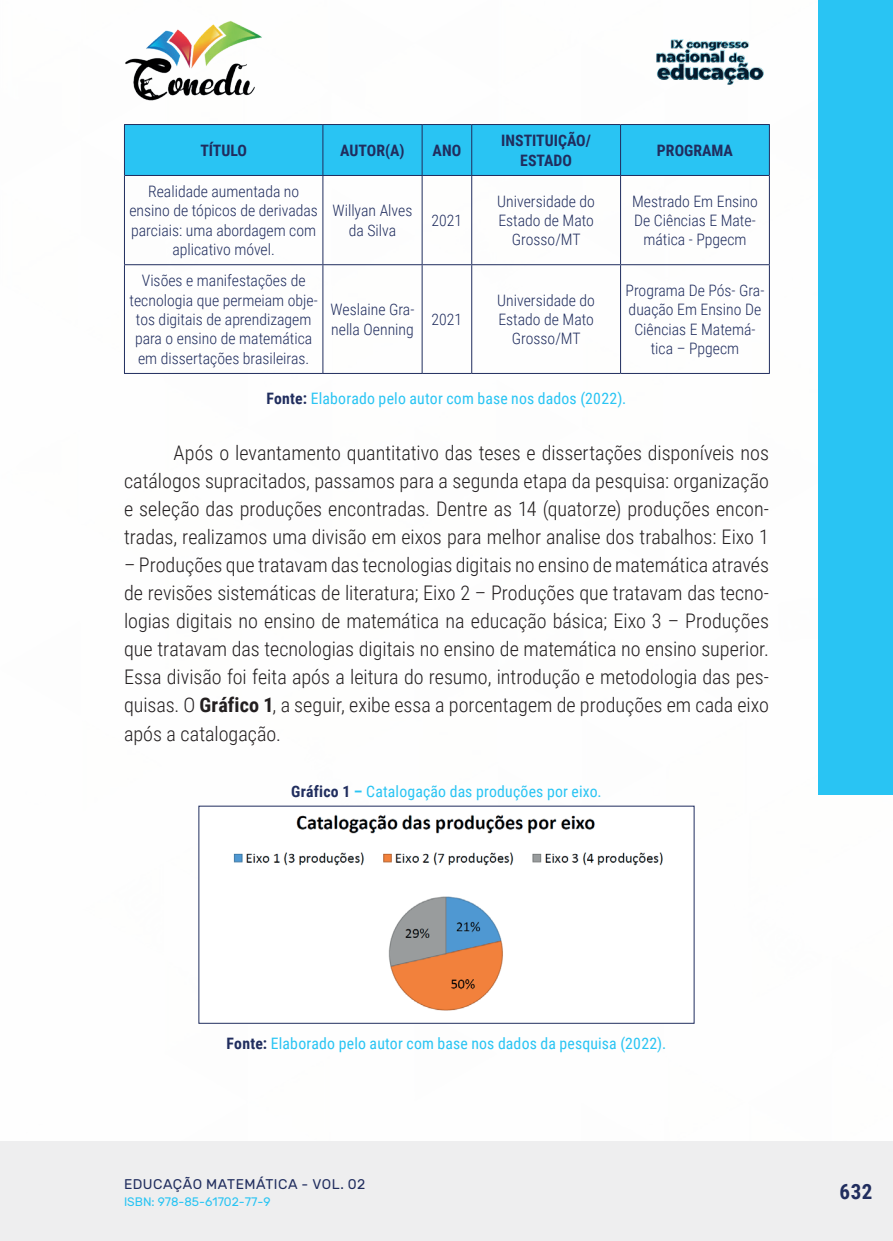
<style>
.page{position:relative;width:893px;height:1241px;background:#fff}
.page>*{position:absolute;margin:0;border:0;box-sizing:border-box;transform-origin:0 0}
.t1{font:700 21px "Roboto Condensed";color:#202d5e}
._9_CORPO{font:300 20.12px/28px "Roboto Condensed";color:#231f20;text-align:justify}
._20_CELULAS{font:300 15.75px/19.2px "Roboto Condensed";color:#202d5e;text-align:center}
._15_FONTES{font:15.75px "Roboto Condensed";letter-spacing:.01em;color:#29c4f3}
._20_CELULAS-2{font:700 15.75px/19.2px "Roboto Condensed";color:#202d5e;text-align:center}
._14_LEGENDAS{font:15.75px "Roboto Condensed";letter-spacing:.01em;color:#29c4f3}
.t2{font:14px "Rubik";letter-spacing:.035em;color:#202d5e}
.t3{font:12.25px "Rubik";color:#29c4f3}
.s1{font-weight:700;color:#202d5e}
.s2{font-weight:700}
</style>
<div class="page">
<div style="left:0;top:1141px;width:893px;height:99px;background:#eeeeef"></div>
<div style="left:819px;top:0;width:74px;height:794px;background:#29c4f3"></div>
<img style="left:125px;top:20px;width:137px;height:81px">
<img style="left:656px;top:39px;width:108px;height:46px">
<div style="left:125px;top:125px;width:644px;height:50px;background:#29c4f3"></div>
<hr style="left:323px;top:125px;width:1px;height:50px;background:#202d5e">
<hr style="left:422px;top:125px;width:1px;height:50px;background:#202d5e">
<hr style="left:471px;top:125px;width:1px;height:50px;background:#202d5e">
<hr style="left:620px;top:125px;width:1px;height:50px;background:#202d5e">
<hr style="left:125px;top:175px;width:198px;height:1px;background:#202d5e">
<hr style="left:323px;top:175px;width:99px;height:1px;background:#202d5e">
<hr style="left:422px;top:175px;width:50px;height:1px;background:#202d5e">
<hr style="left:472px;top:175px;width:149px;height:1px;background:#202d5e">
<hr style="left:621px;top:175px;width:148px;height:1px;background:#202d5e">
<hr style="left:323px;top:176px;width:1px;height:88px;background:#202d5e">
<hr style="left:422px;top:176px;width:1px;height:88px;background:#202d5e">
<hr style="left:471px;top:176px;width:1px;height:88px;background:#202d5e">
<hr style="left:620px;top:176px;width:1px;height:88px;background:#202d5e">
<hr style="left:323px;top:265px;width:1px;height:108px;background:#202d5e">
<hr style="left:422px;top:265px;width:1px;height:108px;background:#202d5e">
<hr style="left:471px;top:265px;width:1px;height:108px;background:#202d5e">
<hr style="left:620px;top:265px;width:1px;height:108px;background:#202d5e">
<hr style="left:124px;top:124px;width:199px;height:1px;background:#202d5e">
<hr style="left:124px;top:125px;width:1px;height:50px;background:#202d5e">
<hr style="left:323px;top:124px;width:99px;height:1px;background:#202d5e">
<hr style="left:422px;top:124px;width:50px;height:1px;background:#202d5e">
<hr style="left:472px;top:124px;width:149px;height:1px;background:#202d5e">
<hr style="left:621px;top:124px;width:149px;height:1px;background:#202d5e">
<hr style="left:769px;top:125px;width:1px;height:50px;background:#202d5e">
<hr style="left:124px;top:175px;width:1px;height:89px;background:#202d5e">
<hr style="left:769px;top:175px;width:1px;height:89px;background:#202d5e">
<hr style="left:124px;top:264px;width:199px;height:1px;background:#202d5e">
<hr style="left:124px;top:265px;width:1px;height:108px;background:#202d5e">
<hr style="left:323px;top:264px;width:99px;height:1px;background:#202d5e">
<hr style="left:422px;top:264px;width:50px;height:1px;background:#202d5e">
<hr style="left:472px;top:264px;width:149px;height:1px;background:#202d5e">
<hr style="left:621px;top:264px;width:149px;height:1px;background:#202d5e">
<hr style="left:769px;top:265px;width:1px;height:108px;background:#202d5e">
<hr style="left:124px;top:373px;width:199px;height:1px;background:#202d5e">
<hr style="left:323px;top:373px;width:99px;height:1px;background:#202d5e">
<hr style="left:422px;top:373px;width:50px;height:1px;background:#202d5e">
<hr style="left:472px;top:373px;width:149px;height:1px;background:#202d5e">
<hr style="left:621px;top:373px;width:149px;height:1px;background:#202d5e">
<img style="left:233px;top:815px;width:430px;height:196px">
<p class="_20_CELULAS-2" style="left:200px;top:140px;width:48px">TÍTULO</p>
<p class="_20_CELULAS-2" style="left:340px;top:140px;width:66px">AUTOR(A)</p>
<p class="_20_CELULAS-2" style="left:433px;top:140px;width:30px">ANO</p>
<p class="_20_CELULAS" style="left:129px;top:181px;width:190px">Realidade aumentada no ensino de tópicos de derivadas parciais: uma abordagem com aplicativo móvel.</p>
<p class="_20_CELULAS" style="left:333px;top:200px;width:81px">Willyan Alves da Silva</p>
<p class="_20_CELULAS" style="left:432px;top:210px;width:32px">2021</p>
<p class="_20_CELULAS-2" style="left:501px;top:130px;width:91px">INSTITUIÇÃO/<br>ESTADO</p>
<p class="_20_CELULAS-2" style="left:657px;top:140px;width:78px">PROGRAMA</p>
<p class="_20_CELULAS" style="left:497px;top:191px;width:99px">Universidade do<br>Estado de Mato<br>Grosso/MT</p>
<p class="_20_CELULAS" style="left:632px;top:191px;width:127px">Mestrado Em Ensino<br>De Ciências E Mate&shy;mática - Ppgecm</p>
<p class="_20_CELULAS" style="left:129px;top:270px;width:190px">Visões e manifestações de tecnologia que permeiam obje&shy;tos digitais de aprendizagem para o ensino de matemática em dissertações brasileiras.</p>
<p class="_20_CELULAS" style="left:497px;top:290px;width:99px">Universidade do<br>Estado de Mato<br>Grosso/MT</p>
<p class="_20_CELULAS" style="left:625px;top:280px;width:140px">Programa De Pós- Gra&shy;duação Em Ensino De<br>Ciências E Matemá&shy;tica – Ppgecm</p>
<p class="_15_FONTES" style="left:267px;top:387px;width:361px"><span class="s1">Fonte:</span> Elaborado pelo autor com base nos dados (2022).</p>
<p class="_9_CORPO" style="left:124px;top:438px;width:646px;text-indent:50px">Após o levantamento quantitativo das teses e dissertações disponíveis nos catálogos supracitados, passamos para a segunda etapa da pesquisa: organização e seleção das produções encontradas. Dentre as 14 (quatorze) produções encon&shy;tradas, realizamos uma divisão em eixos para melhor analise dos trabalhos: Eixo 1</p>
<p class="_9_CORPO" style="left:124px;top:550px;width:646px">– Produções que tratavam das tecnologias digitais no ensino de matemática através de revisões sistemáticas de literatura; Eixo 2 – Produções que tratavam das tecno&shy;logias digitais no ensino de matemática na educação básica; Eixo 3 – Produções que tratavam das tecnologias digitais no ensino de matemática no ensino superior.<br>Essa divisão foi feita após a leitura do resumo, introdução e metodologia das pes&shy;quisas. O <span class="s2">Gráfico 1</span>, a seguir, exibe essa a porcentagem de produções em cada eixo após a catalogação.</p>
<p class="_14_LEGENDAS" style="left:291px;top:779px;width:312px"><span class="s1">Gráfico 1</span> <span class="s2">–</span> Catalogação das produções por eixo.</p>
<p class="_20_CELULAS" style="left:331px;top:299px;width:85px;text-align:left">Weslaine Gra&shy;nella Oenning</p>
<p class="_20_CELULAS" style="left:432px;top:309px;width:32px">2021</p>
<p class="_15_FONTES" style="left:227px;top:1031px;width:441px"><span class="s1">Fonte:</span> Elaborado pelo autor com base nos dados da pesquisa (2022).</p>
<p class="t2" style="left:124px;top:1175px;width:243px">EDUCAÇÃO MATEMÁTICA - VOL. 02</p>
<p class="t3" style="left:124px;top:1194px;width:148px">ISBN: 978-85-61702-77-9</p>
<p class="t1" style="left:839px;top:1176px;width:34px">632</p>
</div>
